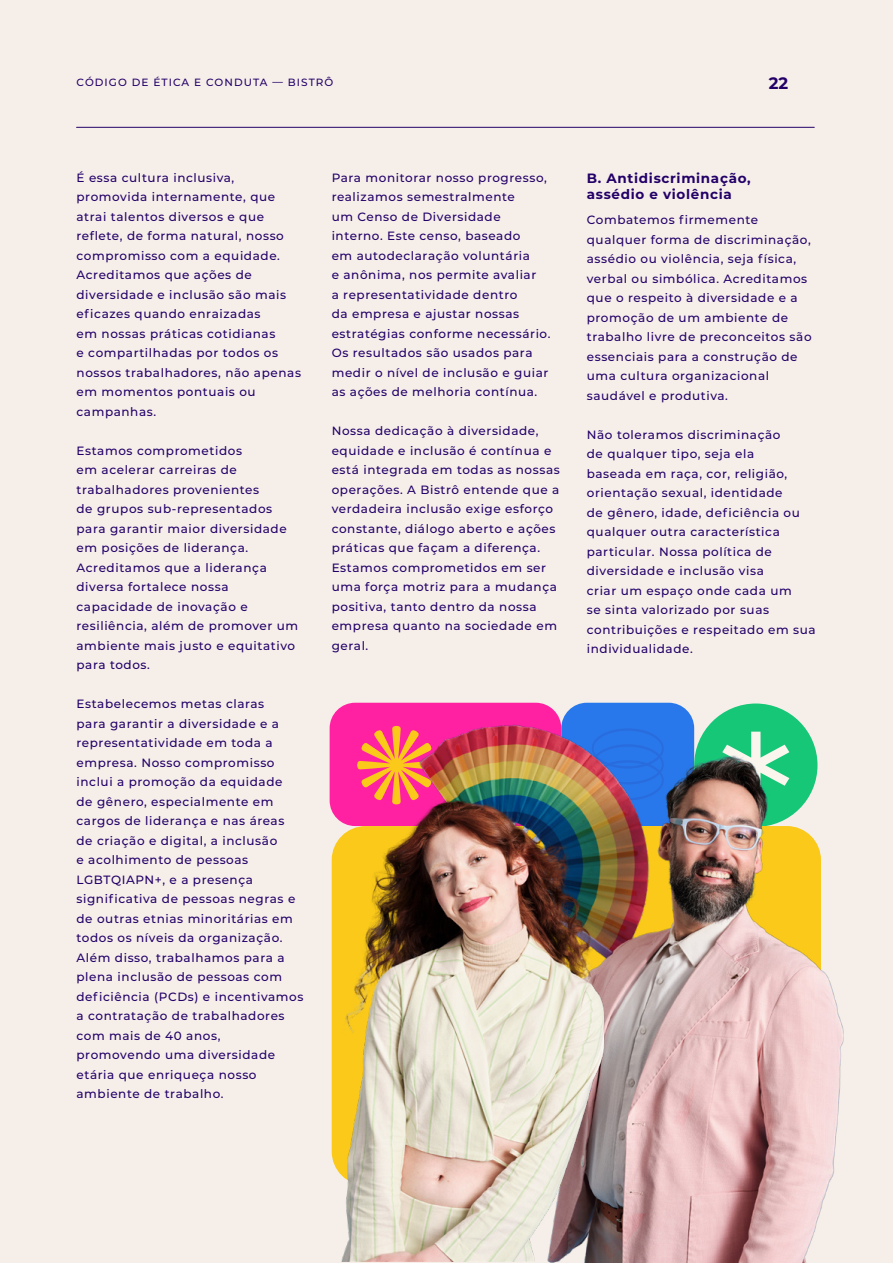
<style>
.page{position:relative;width:893px;height:1263px;background:#f6efe9}
.page>*{position:absolute;margin:0;border:0;box-sizing:border-box;transform-origin:0 0}
.t1{font:700 16.5px "Montserrat";color:#230068}
.t2{font:700 13.5px/16.2px "Montserrat";letter-spacing:.05em;color:#230068}
.t3{font:500 12px/19.5px "Montserrat";letter-spacing:.05em;color:#230068}
.t4{font:500 10.5px "Montserrat";letter-spacing:.1em;color:#230068}
</style>
<div class="page">
<hr style="left:77px;top:127px;width:737px;height:1px;background:#230068">
<div style="left:561px;top:703px;width:133px;height:123px;background:#2978eb;border-radius:26px"></div>
<div style="left:330px;top:703px;width:231px;height:123px;background:#ff21a1;border-radius:26px"></div>
<svg style="left:357px;top:725px;width:57px;height:51px"></svg>
<div style="left:694px;top:703px;width:123px;height:124px;background:#17c778;border-radius:50%"></div>
<img style="left:414px;top:720px;width:430px;height:543px">
<img style="left:329px;top:776px;width:310px;height:486px">
<p class="t4" style="left:77px;top:74px;width:258px">CÓDIGO DE ÉTICA E CONDUTA — BISTRÔ</p>
<h1 class="t1" style="left:769px;top:71px;width:21px">22</h1>
<p class="t3" style="left:77px;top:167px;width:226px">É essa cultura inclusiva, promovida internamente, que atrai talentos diversos e que reflete, de forma natural, nosso compromisso com a equidade.<br>Acreditamos que ações de diversidade e inclusão são mais eficazes quando enraizadas<br>em nossas práticas cotidianas<br>e compartilhadas por todos os nossos trabalhadores, não apenas em momentos pontuais ou campanhas.</p>
<p class="t3" style="left:77px;top:440px;width:223px">Estamos comprometidos<br>em acelerar carreiras de trabalhadores provenientes<br>de grupos sub-representados para garantir maior diversidade em posições de liderança.<br>Acreditamos que a liderança diversa fortalece nossa capacidade de inovação e resiliência, além de promover um ambiente mais justo e equitativo para todos.</p>
<p class="t3" style="left:77px;top:694px;width:228px">Estabelecemos metas claras<br>para garantir a diversidade e a representatividade em toda a empresa. Nosso compromisso inclui a promoção da equidade<br>de gênero, especialmente em cargos de liderança e nas áreas de criação e digital, a inclusão<br>e acolhimento de pessoas<br>LGBTQIAPN+, e a presença significativa de pessoas negras e de outras etnias minoritárias em todos os níveis da organização.<br>Além disso, trabalhamos para a plena inclusão de pessoas com deficiência (PCDs) e incentivamos a contratação de trabalhadores com mais de 40 anos, promovendo uma diversidade etária que enriqueça nosso ambiente de trabalho.</p>
<p class="t3" style="left:332px;top:167px;width:220px">Para monitorar nosso progresso, realizamos semestralmente<br>um Censo de Diversidade interno. Este censo, baseado<br>em autodeclaração voluntária<br>e anônima, nos permite avaliar<br>a representatividade dentro<br>da empresa e ajustar nossas estratégias conforme necessário.<br>Os resultados são usados para medir o nível de inclusão e guiar as ações de melhoria contínua.</p>
<p class="t3" style="left:332px;top:421px;width:230px">Nossa dedicação à diversidade, equidade e inclusão é contínua e está integrada em todas as nossas operações. A Bistrô entende que a verdadeira inclusão exige esforço constante, diálogo aberto e ações práticas que façam a diferença.<br>Estamos comprometidos em ser uma força motriz para a mudança positiva, tanto dentro da nossa empresa quanto na sociedade em geral.</p>
<p class="t2" style="left:587px;top:170px;width:165px">B. Antidiscriminação, assédio e violência</p>
<p class="t3" style="left:587px;top:210px;width:226px">Combatemos firmemente qualquer forma de discriminação, assédio ou violência, seja física, verbal ou simbólica. Acreditamos que o respeito à diversidade e a promoção de um ambiente de trabalho livre de preconceitos são essenciais para a construção de uma cultura organizacional saudável e produtiva.</p>
<p class="t3" style="left:587px;top:424px;width:230px">Não toleramos discriminação<br>de qualquer tipo, seja ela<br>baseada em raça, cor, religião, orientação sexual, identidade<br>de gênero, idade, deficiência ou qualquer outra característica particular. Nossa política de diversidade e inclusão visa<br>criar um espaço onde cada um<br>se sinta valorizado por suas contribuições e respeitado em sua individualidade.</p>
</div>
